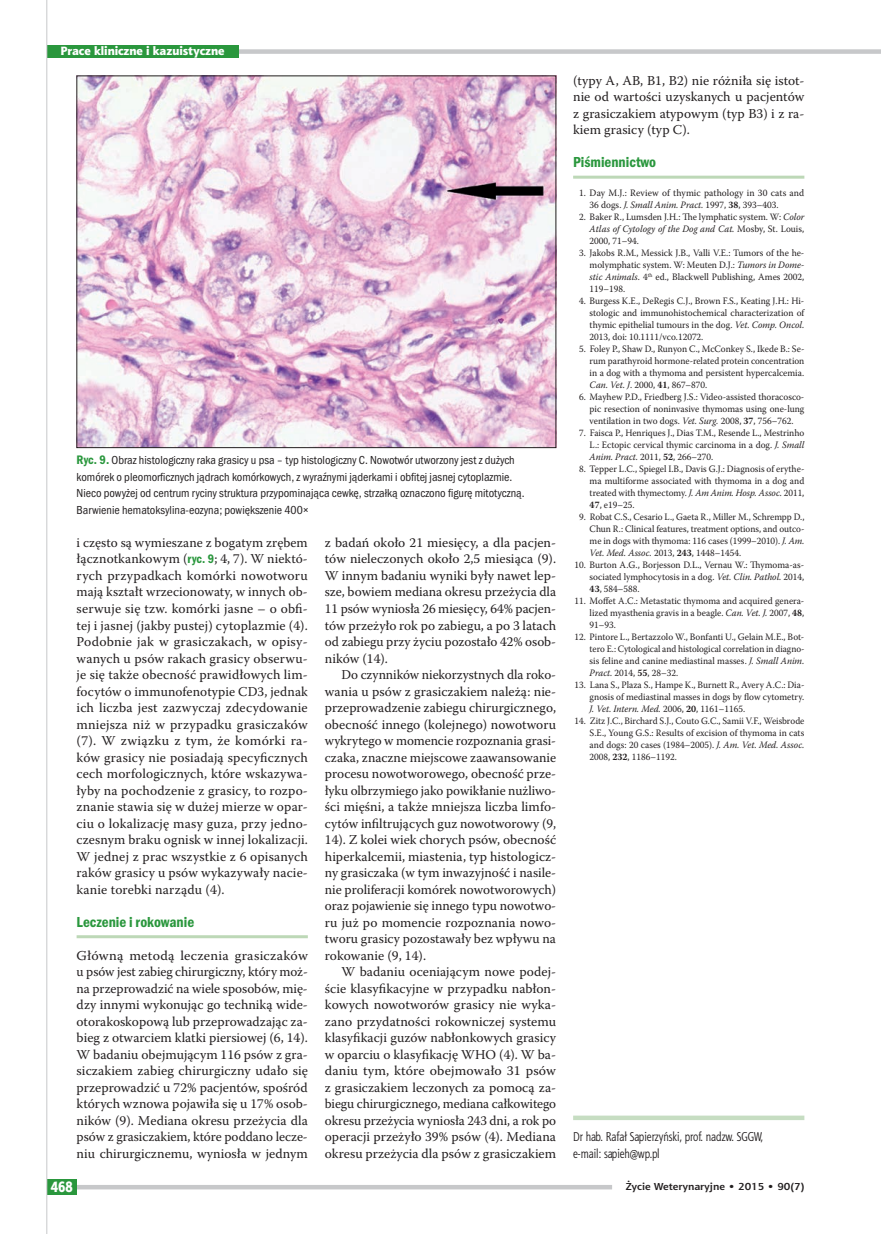
<style>
.page{position:relative;width:881px;height:1234px;background:#fff}
.page>*{position:absolute;margin:0;border:0;box-sizing:border-box;transform-origin:0 0}
.t1{font:15px "Franklin Got Itc TOT Dem Con";color:#2a973d}
.t2{font:15px "Aerton Cnd EFN Black";color:#fff}
.t3{font:13.5px/16.5px "Warnock Pro";color:#231f20;text-align:justify}
.t4{font:12.75px/16.5px "Aerton Cnd EFN";color:#231f20}
.t5{font:12px/16.5px "Franklin Got Itc TOT Boo Con";color:#231f20}
.t6{font:12px "Aerton EFN Black";color:#fff}
.t7{font:700 10.2px "Aerton EFN";color:#231f20;scale:1.11 1}
.t8{font:9.75px/12px "Warnock Pro";color:#231f20;text-align:justify;scale:.95 1}
.t9{font:9.75px/12px "Warnock Pro";color:#231f20;text-align:justify;scale:.94 1}
.t10{font:9.75px/12px "Warnock Pro";color:#231f20;scale:.96 1}
.s1{font-family:"Franklin Got Itc TOT Dem Con";font-size:12.75px;color:#2a973d}
.s2{font-style:italic}
.s3{font-weight:700}
</style>
<div class="page">
<hr style="left:77px;top:935px;width:231px;height:3px;background:#bdd8b7">
<hr style="left:573px;top:176px;width:231px;height:3px;background:#bdd8b7">
<svg style="left:573px;top:1115px;width:231px;height:4px"></svg>
<img style="left:79px;top:78px;width:475px;height:368px">
<div style="left:47px;top:49px;width:833px;height:5px;background:#c7c8ca"></div>
<div style="left:47px;top:45px;width:191px;height:13px;background:#2a973d"></div>
<div style="left:47px;top:1184px;width:565px;height:5px;background:#c7c8ca"></div>
<div style="left:47px;top:1178px;width:30px;height:15px;background:#2a973d"></div>
<hr style="left:46px;top:0;width:1px;height:1233px;background:#c7c8ca">
<p class="t6" style="left:60px;top:43px;width:166px">Prace kliniczne i kazuistyczne</p>
<p class="t5" style="left:77px;top:452px;width:449px"><span class="s1">Ryc. 9.</span> Obraz histologiczny raka grasicy u psa – typ histologiczny C. Nowotwór utworzony jest z dużych komórek o pleomorficznych jądrach komórkowych, z wyraźnymi jąderkami i obfitej jasnej cytoplazmie.<br>Nieco powyżej od centrum ryciny struktura przypominająca cewkę, strzałką oznaczono figurę mitotyczną.<br>Barwienie hematoksylina-eozyna; powiększenie 400×</p>
<p class="t3" style="left:77px;top:534px;width:233px">i często są wymieszane z bogatym zrębem łącznotkankowym (<span class="s1">ryc. 9</span>; 4, 7). W niektó&shy;rych przypadkach komórki nowotworu mają kształt wrzecionowaty, w innych ob&shy;serwuje się tzw. komórki jasne – o obfi&shy;tej i jasnej (jakby pustej) cytoplazmie (4).<br>Podobnie jak w grasiczakach, w opisy&shy;wanych u psów rakach grasicy obserwu&shy;je się także obecność prawidłowych lim&shy;focytów o immunofenotypie CD3, jednak ich liczba jest zazwyczaj zdecydowanie mniejsza niż w przypadku grasiczaków (7). W związku z tym, że komórki ra&shy;ków grasicy nie posiadają specyficznych cech morfologicznych, które wskazywa&shy;łyby na pochodzenie z grasicy, to rozpo&shy;znanie stawia się w dużej mierze w opar&shy;ciu o lokalizację masy guza, przy jedno&shy;czesnym braku ognisk w innej lokalizacji.<br>W jednej z prac wszystkie z 6 opisanych raków grasicy u psów wykazywały nacie&shy;kanie torebki narządu (4).</p>
<p class="t1" style="left:77px;top:912px;width:119px">Leczenie i rokowanie</p>
<p class="t3" style="left:77px;top:946px;width:233px">Główną metodą leczenia grasiczaków u psów jest zabieg chirurgiczny, który moż&shy;na przeprowadzić na wiele sposobów, mię&shy;dzy innymi wykonując go techniką wide&shy;otorakoskopową lub przeprowadzając za&shy;bieg z otwarciem klatki piersiowej (6, 14).<br>W badaniu obejmującym 116 psów z gra&shy;siczakiem zabieg chirurgiczny udało się przeprowadzić u 72% pacjentów, spośród których wznowa pojawiła się u 17% osob&shy;ników (9). Mediana okresu przeżycia dla psów z grasiczakiem, które poddano lecze&shy;niu chirurgicznemu, wyniosła w jednym</p>
<p class="t3" style="left:325px;top:534px;width:233px">z badań około 21 miesięcy, a dla pacjen&shy;tów nieleczonych około 2,5 miesiąca (9).<br>W innym badaniu wyniki były nawet lep&shy;sze, bowiem mediana okresu przeżycia dla 11 psów wyniosła 26 miesięcy, 64% pacjen&shy;tów przeżyło rok po zabiegu, a po 3 latach od zabiegu przy życiu pozostało 42% osob&shy;ników (14).</p>
<p class="t3" style="left:325px;top:666px;width:233px;text-indent:16px">Do czynników niekorzystnych dla roko&shy;wania u psów z grasiczakiem należą: nie&shy;przeprowadzenie zabiegu chirurgicznego, obecność innego (kolejnego) nowotworu wykrytego w momencie rozpoznania grasi&shy;czaka, znaczne miejscowe zaawansowanie procesu nowotworowego, obecność prze&shy;łyku olbrzymiego jako powikłanie nużliwo&shy;ści mięśni, a także mniejsza liczba limfo&shy;cytów infiltrujących guz nowotworowy (9, 14). Z kolei wiek chorych psów, obecność hiperkalcemii, miastenia, typ histologicz&shy;ny grasiczaka (w tym inwazyjność i nasile&shy;nie proliferacji komórek nowotworowych) oraz pojawienie się innego typu nowotwo&shy;ru już po momencie rozpoznania nowo&shy;tworu grasicy pozostawały bez wpływu na rokowanie (9, 14).</p>
<p class="t3" style="left:325px;top:963px;width:233px;text-indent:16px">W badaniu oceniającym nowe podej&shy;ście klasyfikacyjne w przypadku nabłon&shy;kowych nowotworów grasicy nie wyka&shy;zano przydatności rokowniczej systemu klasyfikacji guzów nabłonkowych grasicy w oparciu o klasyfikację WHO (4). W ba&shy;daniu tym, które obejmowało 31 psów z grasiczakiem leczonych za pomocą za&shy;biegu chirurgicznego, mediana całkowitego okresu przeżycia wyniosła 243 dni, a rok po operacji przeżyło 39% psów (4). Mediana okresu przeżycia dla psów z grasiczakiem</p>
<p class="t3" style="left:573px;top:72px;width:233px">(typy A, AB, B1, B2) nie różniła się istot&shy;nie od wartości uzyskanych u pacjentów z grasiczakiem atypowym (typ B3) i z ra&shy;kiem grasicy (typ C).</p>
<p class="t1" style="left:573px;top:153px;width:85px">Piśmiennictwo</p>
<p class="t10" style="left:589px;top:186px;width:225px;text-indent:-11px">1. Day M.J.: Review of thymic pathology in 30 cats and<br>36 dogs. <span class="s2">J. Small Anim. Pract.</span> 1997, <span class="s3">38</span>, 393–403.</p>
<p class="t8" style="left:589px;top:210px;width:227px;text-indent:-11px">2. Baker R., Lumsden J.H.: The lymphatic system. W: <span class="s2">Color Atlas of Cytology of the Dog and Cat.</span> Mosby, St. Louis, 2000, 71–94.</p>
<p class="t8" style="left:589px;top:246px;width:227px;text-indent:-11px">3. Jakobs R.M., Messick J.B., Valli V.E.: Tumors of the he&shy;molymphatic system. W: Meuten D.J.: <span class="s2">Tumors in Dome&shy;stic Animals</span>. 4<sup>th</sup> ed., Blackwell Publishing, Ames 2002, 119–198.</p>
<p class="t8" style="left:589px;top:294px;width:227px;text-indent:-10px">4. Burgess K.E., DeRegis C.J., Brown F.S., Keating J.H.: Hi&shy;stologic and immunohistochemical characterization of thymic epithelial tumours in the dog. <span class="s2">Vet. Comp. Oncol.<br></span>2013, doi: 10.1111/vco.12072.</p>
<p class="t8" style="left:589px;top:342px;width:227px;text-indent:-11px">5. Foley P., Shaw D., Runyon C., McConkey S., Ikede B.: Se&shy;rum parathyroid hormone-related protein concentration in a dog with a thymoma and persistent hypercalcemia.<br><span class="s2">Can. Vet. J</span>. 2000, <span class="s3">41</span>, 867–870.</p>
<p class="t8" style="left:589px;top:390px;width:227px;text-indent:-11px">6. Mayhew P.D., Friedberg J.S.: Video-assisted thoracosco&shy;pic resection of noninvasive thymomas using one-lung ventilation in two dogs. <span class="s2">Vet. Surg.</span> 2008, <span class="s3">37</span>, 756–762.</p>
<p class="t8" style="left:589px;top:426px;width:227px;text-indent:-11px">7. Faisca P., Henriques J., Dias T.M., Resende L., Mestrinho L.: Ectopic cervical thymic carcinoma in a dog. <span class="s2">J. Small Anim. Pract.</span> 2011, <span class="s3">52</span>, 266–270.</p>
<p class="t8" style="left:589px;top:462px;width:227px;text-indent:-11px">8. Tepper L.C., Spiegel I.B., Davis G.J.: Diagnosis of erythe&shy;ma multiforme associated with thymoma in a dog and treated with thymectomy. <span class="s2">J. Am Anim. Hosp. Assoc.</span> 2011, <span class="s3">47</span>, e19–25.</p>
<p class="t9" style="left:589px;top:510px;width:230px;text-indent:-11px">9. Robat C.S., Cesario L., Gaeta R., Miller M., Schrempp D., Chun R.: Clinical features, treatment options, and outco&shy;me in dogs with thymoma: 116 cases (1999–2010). <span class="s2">J. Am.<br>Vet. Med. Assoc.</span> 2013, <span class="s3">243</span>, 1448–1454.</p>
<p class="t8" style="left:589px;top:558px;width:227px;text-indent:-15px">10. Burton A.G., Borjesson D.L., Vernau W.: Thymoma-as&shy;sociated lymphocytosis in a dog. <span class="s2">Vet. Clin. Pathol.</span> 2014, <span class="s3">43</span>, 584–588.</p>
<p class="t8" style="left:589px;top:594px;width:227px;text-indent:-15px">11. Moffet A.C.: Metastatic thymoma and acquired genera&shy;lized myasthenia gravis in a beagle. <span class="s2">Can. Vet. J.</span> 2007, <span class="s3">48</span>, 91–93.</p>
<p class="t8" style="left:589px;top:630px;width:227px;text-indent:-15px">12. Pintore L., Bertazzolo W., Bonfanti U., Gelain M.E., Bot&shy;tero E.: Cytological and histological correlation in diagno&shy;sis feline and canine mediastinal masses. <span class="s2">J. Small Anim.<br>Pract.</span> 2014, <span class="s3">55</span>, 28–32.</p>
<p class="t8" style="left:589px;top:678px;width:227px;text-indent:-15px">13. Lana S., Plaza S., Hampe K., Burnett R., Avery A.C.: Dia&shy;gnosis of mediastinal masses in dogs by flow cytometry.<br><span class="s2">J. Vet. Intern. Med.</span> 2006, <span class="s3">20</span>, 1161–1165.</p>
<p class="t9" style="left:589px;top:714px;width:230px;text-indent:-15px">14. Zitz J.C., Birchard S.J., Couto G.C., Samii V.F., Weisbrode S.E., Young G.S.: Results of excision of thymoma in cats and dogs: 20 cases (1984–2005). <span class="s2">J. Am. Vet. Med. Assoc.<br></span>2008, <span class="s3">232</span>, 1186–1192.</p>
<p class="t4" style="left:573px;top:1128px;width:191px">Dr hab. Rafał Sapierzyński, prof. nadzw. SGGW, e-mail: sapieh@wp.pl</p>
<p class="t2" style="left:51px;top:1177px;width:23px">468</p>
<p class="t7" style="left:625px;top:1180px;width:162px">Życie Weterynaryjne • 2015 • 90(7)</p>
</div>
